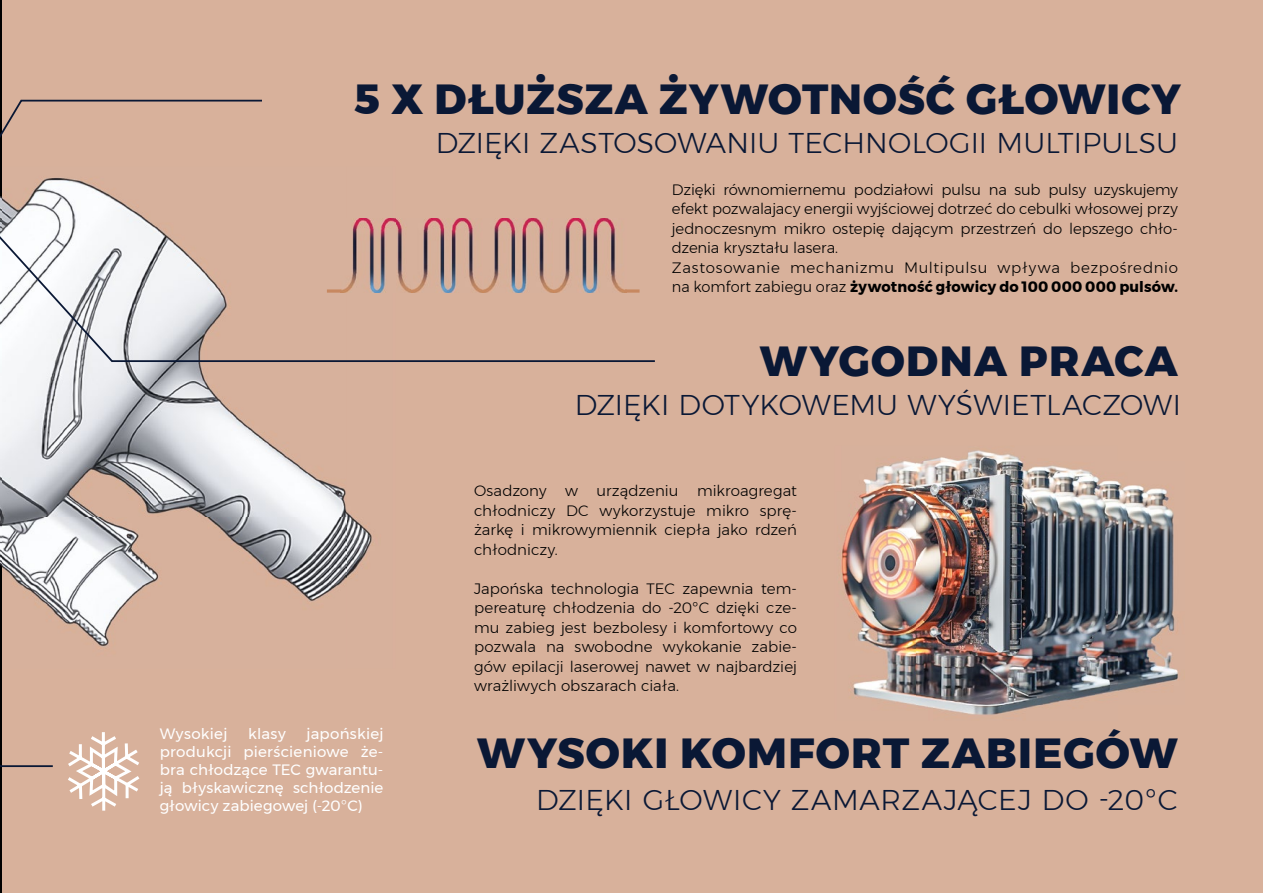
<style>
.page{position:relative;width:1263px;height:893px;background:#fff}
.page>*{position:absolute;margin:0;border:0;box-sizing:border-box;transform-origin:0 0}
.t1{font:800 42px "Montserrat";letter-spacing:.025em;color:#0a1835}
.t2{font:300 28.5px "Montserrat";letter-spacing:.005em;color:#0a1835}
.t3{font:300 15px/19.5px "Montserrat";color:#000;text-align:justify}
.t4{font:15px/18px "Montserrat";letter-spacing:.005em;color:#fff;text-align:justify}
.s1{font-weight:700}
.s2{font-family:"Open Sans";font-weight:300}
.s3{font-family:"Open Sans"}
</style>
<div class="page">
<div style="left:1px;top:0;width:1262px;height:893px;background:#d8b19b"></div>
<hr style="left:0;top:0;width:2px;height:893px;background:#000">
<img style="left:0;top:363px;width:372px;height:284px">
<img style="left:1px;top:363px;width:1px;height:196px">
<img style="left:929px;top:481px;width:249px;height:224px">
<img style="left:863px;top:450px;width:254px;height:41px">
<img style="left:841px;top:491px;width:88px;height:217px">
<img style="left:929px;top:705px;width:111px;height:10px">
<svg style="left:0;top:289px;width:655px;height:74px"></svg>
<svg style="left:0;top:99px;width:264px;height:209px"></svg>
<svg style="left:0;top:559px;width:55px;height:208px"></svg>
<svg style="left:68px;top:732px;width:72px;height:79px"></svg>
<img style="left:341px;top:218px;width:285px;height:75px">
<img style="left:412px;top:218px;width:1px;height:75px">
<img style="left:483px;top:218px;width:1px;height:75px">
<img style="left:554px;top:218px;width:1px;height:75px">
<hr style="left:625px;top:290px;width:14px;height:3px;background:#c78860">
<hr style="left:327px;top:290px;width:14px;height:3px;background:#c78860">
<h1 class="t1" style="left:354px;top:65px;width:829px">5 X DŁUŻSZA ŻYWOTNOŚĆ GŁOWICY</h1>
<h2 class="t2" style="left:436px;top:122px;width:743px">DZIĘKI ZASTOSOWANIU TECHNOLOGII MULTIPULSU</h2>
<p class="t3" style="left:672px;top:180px;width:507px;text-align:left">Dzięki równomiernemu podziałowi pulsu na sub pulsy uzyskujemy efekt pozwalajacy energii wyjściowej dotrzeć do cebulki włosowej przy jednoczesnym mikro ostepię dającym przestrzeń do lepszego chło&shy;dzenia kryształu lasera.<br>Zastosowanie mechanizmu Multipulsu wpływa bezpośrednio na komfort zabiegu oraz <span class="s1">żywotność głowicy do 100 000 000 pulsów.</span></p>
<h1 class="t1" style="left:760px;top:327px;width:420px">WYGODNA PRACA</h1>
<h2 class="t2" style="left:575px;top:384px;width:607px">DZIĘKI DOTYKOWEMU WYŚWIETLACZOWI</h2>
<p class="t4" style="left:160px;top:724px;width:225px;text-indent:147px">japońskiej produkcji pierścieniowe że&shy;bra chłodzące TEC gwarantu&shy;ją błyskawicznę schłodzenie głowicy zabiegowej (-20<span class="s2">°</span>C)</p>
<p class="t4" style="left:160px;top:724px;width:69px">Wysokiej</p>
<p class="t4" style="left:248px;top:724px;width:39px">klasy</p>
<p class="t3" style="left:474px;top:481px;width:324px">Osadzony w urządzeniu mikroagregat chłodniczy DC wykorzystuje mikro sprę&shy;żarkę i mikrowymiennik ciepła jako rdzeń chłodniczy.</p>
<p class="t3" style="left:474px;top:578px;width:324px">Japońska technologia TEC zapewnia tem&shy;pereaturę chłodzenia do -20<span class="s3">°</span>C dzięki cze&shy;mu zabieg jest bezbolesy i komfortowy co pozwala na swobodne wykokanie zabie&shy;gów epilacji laserowej nawet w najbardziej wrażliwych obszarach ciała.</p>
<h1 class="t1" style="left:477px;top:718px;width:702px">WYSOKI KOMFORT ZABIEGÓW</h1>
<h2 class="t2" style="left:536px;top:778px;width:643px">DZIĘKI GŁOWICY ZAMARZAJĄCEJ DO -20<span class="s3">°</span>C</h2>
</div>
